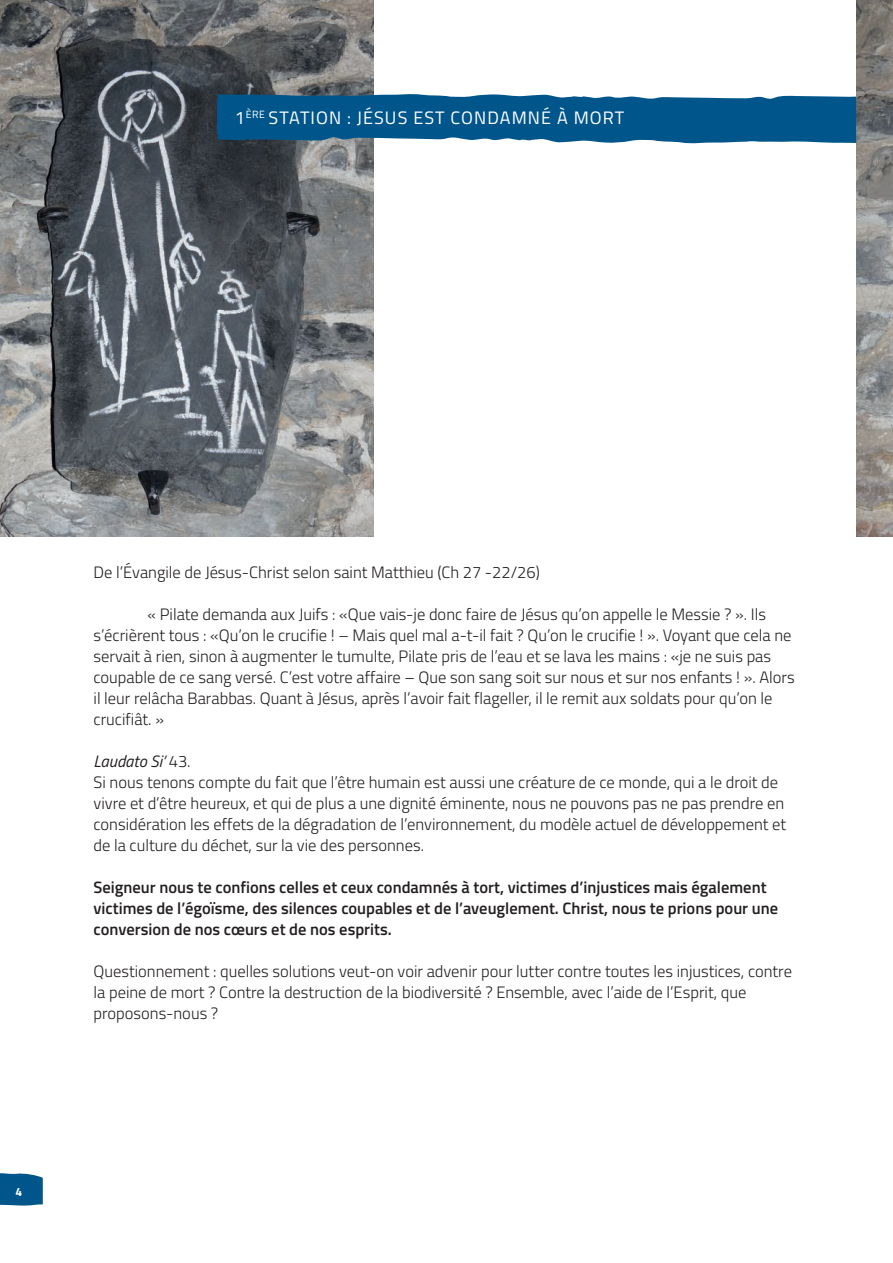
<style>
.page{position:relative;width:893px;height:1263px;background:#fff}
.page>*{position:absolute;margin:0;border:0;box-sizing:border-box;transform-origin:0 0}
.t1{font:18px "Titillium Web";letter-spacing:.06em;color:#fff}
.t2{font:300 16.5px/21px "Titillium Web";color:#231f20}
.t3{font:600 16.5px/21px "Titillium Web";color:#231f20}
.t4{font:700 12px "Titillium Web";color:#fff}
.s1{font-weight:400;font-style:italic}
</style>
<div class="page">
<img style="left:0;top:0;width:374px;height:537px">
<svg style="left:218px;top:93px;width:638px;height:51px"></svg>
<div style="left:218px;top:100px;width:675px;height:34px;background:#00568a"></div>
<img style="left:856px;top:0;width:37px;height:537px">
<svg style="left:0;top:1173px;width:43px;height:33px"></svg>
<p class="t1" style="left:235px;top:108px;width:391px">1<sup>ÈRE</sup> STATION : JÉSUS EST CONDAMNÉ À MORT</p>
<p class="t4" style="left:16px;top:1187px;width:8px">4</p>
<p class="t2" style="left:94px;top:561px;width:448px">De l’Évangile de Jésus-Christ selon saint Matthieu (Ch 27 -22/26)</p>
<p class="t2" style="left:94px;top:603px;width:703px;text-indent:54px">« Pilate demanda aux Juifs : «Que vais-je donc faire de Jésus qu’on appelle le Messie ? ». Ils s’écrièrent tous : «Qu’on le crucifie ! – Mais quel mal a-t-il fait ? Qu’on le crucifie ! ». Voyant que cela ne servait à rien, sinon à augmenter le tumulte, Pilate pris de l’eau et se lava les mains : «je ne suis pas coupable de ce sang versé. C’est votre affaire – Que son sang soit sur nous et sur nos enfants ! ». Alors il leur relâcha Barabbas. Quant à Jésus, après l’avoir fait flageller, il le remit aux soldats pour qu’on le crucifiât. »</p>
<p class="t2" style="left:94px;top:750px;width:694px"><span class="s1">Laudato Si’</span> 43.<br>Si nous tenons compte du fait que l’être humain est aussi une créature de ce monde, qui a le droit de vivre et d’être heureux, et qui de plus a une dignité éminente, nous ne pouvons pas ne pas prendre en considération les effets de la dégradation de l’environnement, du modèle actuel de développement et de la culture du déchet, sur la vie des personnes.</p>
<p class="t3" style="left:94px;top:878px;width:686px">Seigneur nous te confions celles et ceux condamnés à tort, victimes d’injustices mais également victimes de l’égoïsme, des silences coupables et de l’aveuglement. Christ, nous te prions pour une conversion de nos cœurs et de nos esprits.</p>
<p class="t2" style="left:94px;top:960px;width:700px">Questionnement : quelles solutions veut-on voir advenir pour lutter contre toutes les injustices, contre la peine de mort ? Contre la destruction de la biodiversité ? Ensemble, avec l’aide de l’Esprit, que proposons-nous ?</p>
</div>
